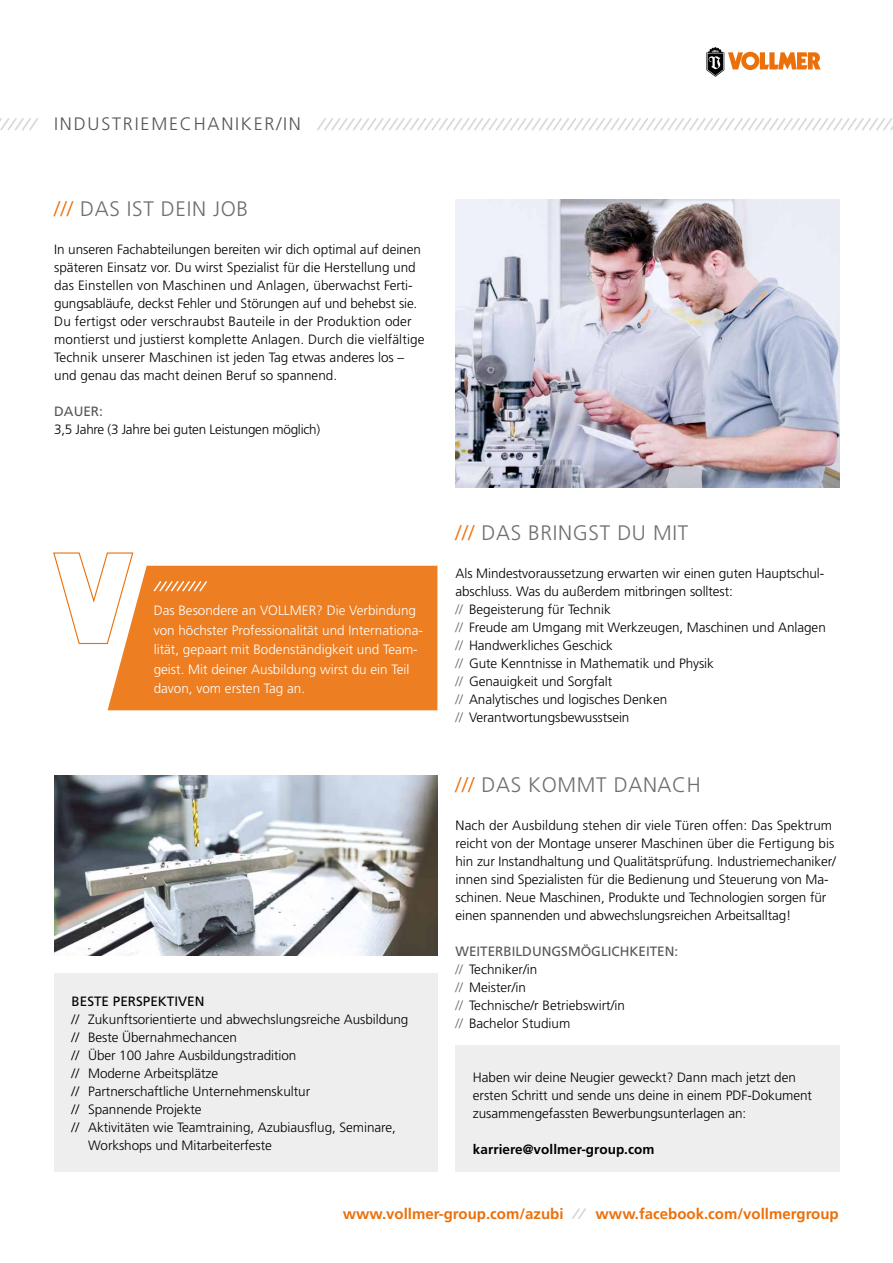
<style>
.page{position:relative;width:893px;height:1263px;background:#fff}
.page>*{position:absolute;margin:0;border:0;box-sizing:border-box;transform-origin:0 0}
.t1{font:300 21px "Frutiger LT";letter-spacing:.03em;color:#6f6f6e}
.t2{font:300 18px "Frutiger LT";letter-spacing:.1em;color:#565656}
.t3{font:700 15px "Frutiger LT";color:#ec7009}
.t4{font:300 13.5px/18px "Frutiger LT";letter-spacing:-.005em;color:#000}
.t5{font:300 13.5px/19.5px "Frutiger LT";color:#fff}
.t6{font:700 13.5px "Frutiger LT";letter-spacing:.005em;color:#000}
.t7{font:13.5px "Frutiger LT";color:#000}
.t8{font:13.5px "Frutiger LT";color:#565656}
.s1{color:#ec7009}
.s2{color:#6f6f6e}
.s3{font-weight:400;color:#565656}
</style>
<div class="page">
<img style="left:455px;top:200px;width:385px;height:288px">
<svg style="left:706px;top:47px;width:115px;height:30px"></svg>
<img style="left:54px;top:776px;width:383px;height:180px">
<div style="left:455px;top:1046px;width:385px;height:126px;background:#ececed"></div>
<svg style="left:317px;top:118px;width:576px;height:13px"></svg>
<svg style="left:0;top:118px;width:38px;height:13px"></svg>
<div style="left:54px;top:974px;width:383px;height:198px;background:#ececed"></div>
<svg style="left:53px;top:552px;width:81px;height:93px"></svg>
<div style="left:108px;top:566px;width:329px;height:144px;background:#ed7e22"></div>
<svg style="left:152px;top:580px;width:56px;height:13px"></svg>
<svg style="left:572px;top:1208px;width:14px;height:11px"></svg>
<h2 class="t2" style="left:54px;top:114px;width:248px">INDUSTRIEMECHANIKER/IN</h2>
<h1 class="t1" style="left:54px;top:196px;width:196px"><span class="s1">///</span> DAS IST DEIN JOB</h1>
<p class="t4" style="left:54px;top:240px;width:372px">In unseren Fachabteilungen bereiten wir dich optimal auf deinen späteren Einsatz vor. Du wirst Spezialist für die Herstellung und das Einstellen von Maschinen und Anlagen, überwachst Ferti&shy;gungsabläufe, deckst Fehler und Störungen auf und behebst sie.<br>Du fertigst oder verschraubst Bauteile in der Produktion oder montierst und justierst komplette Anlagen. Durch die vielfältige Technik unserer Maschinen ist jeden Tag etwas anderes los – und genau das macht deinen Beruf so spannend.</p>
<p class="t8" style="left:54px;top:403px;width:50px">DAUER:</p>
<p class="t4" style="left:54px;top:420px;width:267px">3,5 Jahre (3 Jahre bei guten Leistungen möglich)</p>
<p class="t5" style="left:154px;top:601px;width:271px">Das Besondere an VOLLMER? Die Verbindung von höchster Professionalität und Internationa&shy;lität, gepaart mit Bodenständigkeit und Team&shy;geist. Mit deiner Ausbildung wirst du ein Teil davon, vom ersten Tag an.</p>
<p class="t7" style="left:72px;top:993px;width:134px">BESTE PERSPEKTIVEN</p>
<p class="t4" style="left:72px;top:1010px;width:338px">// Zukunftsorientierte und abwechslungsreiche Ausbildung</p>
<p class="t4" style="left:72px;top:1028px;width:167px">// Beste Übernahmechancen</p>
<p class="t4" style="left:72px;top:1046px;width:226px">// Über 100 Jahre Ausbildungstradition</p>
<p class="t4" style="left:72px;top:1064px;width:148px">// Moderne Arbeitsplätze</p>
<p class="t4" style="left:72px;top:1082px;width:240px">// Partnerschaftliche Unternehmenskultur</p>
<p class="t4" style="left:72px;top:1100px;width:131px">// Spannende Projekte</p>
<p class="t4" style="left:72px;top:1118px;width:326px">// Aktivitäten wie Teamtraining, Azubiausflug, Seminare,</p>
<p class="t4" style="left:88px;top:1136px;width:185px">Workshops und Mitarbeiterfeste</p>
<h1 class="t1" style="left:455px;top:520px;width:234px"><span class="s1">///</span> DAS BRINGST DU MIT</h1>
<p class="t4" style="left:455px;top:564px;width:372px">Als Mindestvoraussetzung erwarten wir einen guten Hauptschul&shy;abschluss. Was du außerdem mitbringen solltest:<br><span class="s2">//</span> Begeisterung für Technik<br><span class="s2">//</span> Freude am Umgang mit Werkzeugen, Maschinen und Anlagen <span class="s2">//</span> Handwerkliches Geschick<br><span class="s2">//</span> Gute Kenntnisse in Mathematik und Physik<br><span class="s2">//</span> Genauigkeit und Sorgfalt<br><span class="s2">//</span> Analytisches und logisches Denken<br><span class="s2">//</span> Verantwortungsbewusstsein</p>
<h1 class="t1" style="left:455px;top:772px;width:247px"><span class="s1">///</span> DAS KOMMT DANACH</h1>
<p class="t4" style="left:455px;top:816px;width:382px">Nach der Ausbildung stehen dir viele Türen offen: Das Spektrum reicht von der Montage unserer Maschinen über die Fertigung bis hin zur Instandhaltung und Qualitätsprüfung. Industriemechaniker/ innen sind Spezialisten für die Bedienung und Steuerung von Ma&shy;schinen. Neue Maschinen, Produkte und Technologien sorgen für einen spannenden und abwechslungsreichen Arbeitsalltag!</p>
<p class="t4" style="left:455px;top:942px;width:224px"><span class="s3">WEITERBILDUNGSMÖGLICHKEITEN: </span><span class="s2">//</span> Techniker/in<br><span class="s2">//</span> Meister/in<br><span class="s2">//</span> Technische/r Betriebswirt/in<br><span class="s2">//</span> Bachelor Studium</p>
<p class="t4" style="left:473px;top:1068px;width:341px">Haben wir deine Neugier geweckt? Dann mach jetzt den ersten Schritt und sende uns deine in einem PDF-Dokument zusammengefassten Bewerbungsunterlagen an:</p>
<p class="t6" style="left:473px;top:1141px;width:183px">karriere@vollmer-group.com</p>
<p class="t3" style="left:343px;top:1205px;width:222px">www.vollmer-group.com/azubi</p>
<p class="t3" style="left:596px;top:1205px;width:245px">www.facebook.com/vollmergroup</p>
</div>
